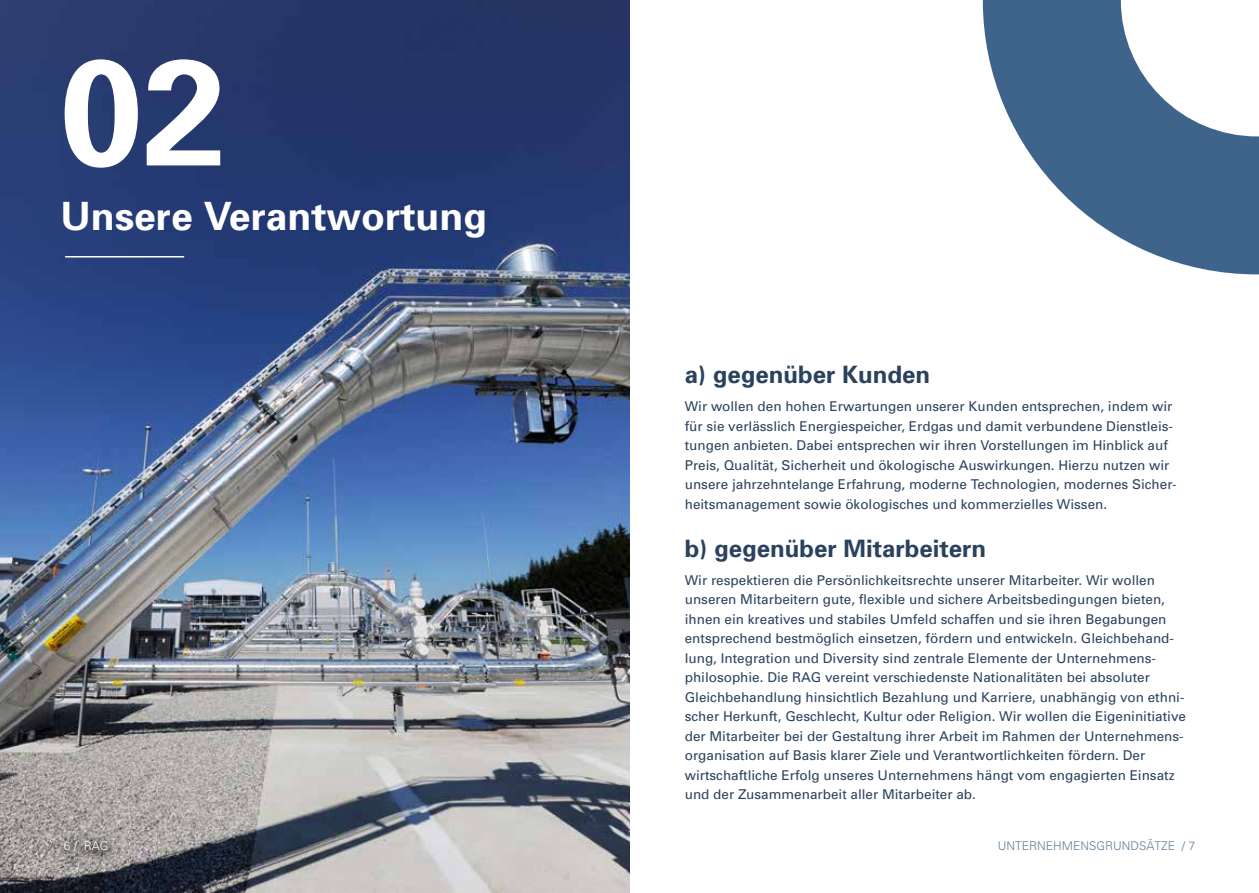
<style>
.page{position:relative;width:1259px;height:893px;background:#fff}
.page>*{position:absolute;margin:0;border:0;box-sizing:border-box;transform-origin:0 0}
.t1{font:700 150px "Univers";color:#fff}
.t2{font:700 39px "Univers";color:#fff}
.t3{font:700 24px "Univers";color:#2a425e}
.t4{font:13.5px/19.5px "Univers";color:#2a425e}
.t5{font:300 12px "Univers 45";color:#5d7e9a}
.t6{font:300 12px "Univers 45";color:#fff}
</style>
<div class="page">
<img style="left:0;top:0;width:629px;height:893px">
<svg style="left:53px;top:831px;width:65px;height:31px;background:#96918e"></svg>
<hr style="left:66px;top:256px;width:118px;height:1px;background:#fff">
<svg style="left:983px;top:0;width:276px;height:274px;fill:#3e648c"></svg>
<h1 class="t1" style="left:60px;top:16px;width:168px">02</h1>
<h2 class="t2" style="left:61px;top:191px;width:428px">Unsere Verantwortung</h2>
<p class="t6" style="left:64px;top:839px;width:46px">6 / RAG</p>
<h3 class="t3" style="left:685px;top:359px;width:247px">a) gegenüber Kunden</h3>
<p class="t4" style="left:685px;top:396px;width:493px">Wir wollen den hohen Erwartungen unserer Kunden entsprechen, indem wir für sie verlässlich Energiespeicher, Erdgas und damit verbundene Dienstleis&shy;tungen anbieten. Dabei entsprechen wir ihren Vorstellungen im Hinblick auf Preis, Qualität, Sicherheit und ökologische Auswirkungen. Hierzu nutzen wir unsere jahrzehntelange Erfahrung, moderne Technologien, modernes Sicher&shy;heitsmanagement sowie ökologisches und kommerzielles Wissen.</p>
<h3 class="t3" style="left:685px;top:533px;width:303px">b) gegenüber Mitarbeitern</h3>
<p class="t4" style="left:685px;top:570px;width:503px">Wir respektieren die Persönlichkeitsrechte unserer Mitarbeiter. Wir wollen unseren Mitarbeitern gute, flexible und sichere Arbeitsbedingungen bieten, ihnen ein kreatives und stabiles Umfeld schaffen und sie ihren Begabungen entsprechend bestmöglich einsetzen, fördern und entwickeln. Gleichbehand&shy;lung, Integration und Diversity sind zentrale Elemente der Unternehmens&shy;philosophie. Die RAG vereint verschiedenste Nationalitäten bei absoluter Gleichbehandlung hinsichtlich Bezahlung und Karriere, unabhängig von ethni&shy;scher Herkunft, Geschlecht, Kultur oder Religion. Wir wollen die Eigeninitiative der Mitarbeiter bei der Gestaltung ihrer Arbeit im Rahmen der Unternehmens&shy;organisation auf Basis klarer Ziele und Verantwortlichkeiten fördern. Der wirtschaftliche Erfolg unseres Unternehmens hängt vom engagierten Einsatz und der Zusammenarbeit aller Mitarbeiter ab.</p>
<p class="t5" style="left:997px;top:839px;width:199px">UNTERNEHMENSGRUNDSÄTZE / 7</p>
</div>
